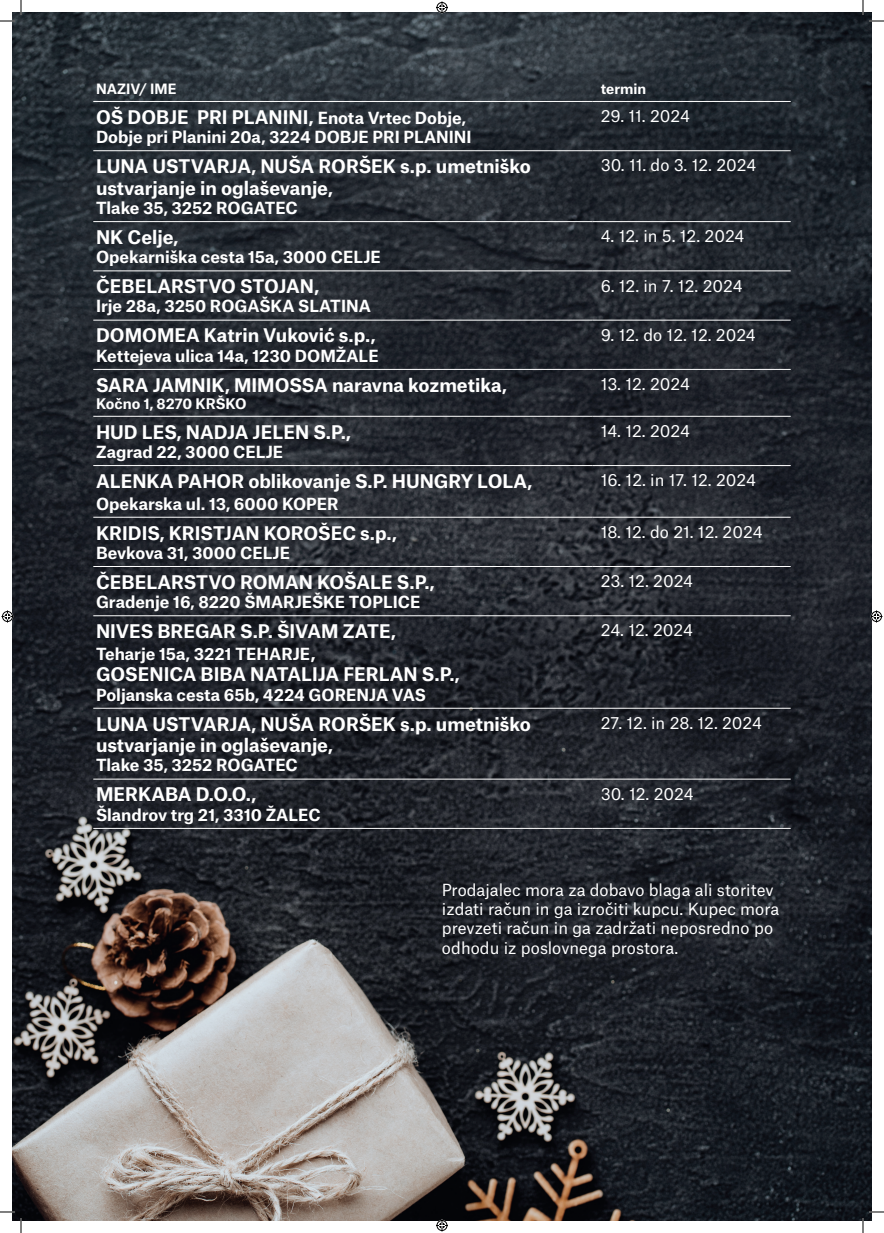
<style>
.page{position:relative;width:884px;height:1233px;background:#fff}
.page>*{position:absolute;margin:0;border:0;box-sizing:border-box;transform-origin:0 0}
.t1{font:700 18px/21.6px "Atlas Grotesk";color:#fff}
.t2{font:700 16px "Atlas Grotesk";color:#fff}
.t3{font:16px/19.2px "Atlas Grotesk";color:#fff}
.t4{font:700 14px "Atlas Grotesk";letter-spacing:-.005em;color:#fff}
.t5{font:700 13.6px "Atlas Grotesk";color:#fff}
.s1{font-size:16px}
.s2{font-size:18px}
</style>
<div class="page">
<img style="left:12px;top:12px;width:859px;height:1208px">
<hr style="left:93px;top:101px;width:499px;height:1px;background:#fff">
<hr style="left:592px;top:101px;width:199px;height:1px;background:#fff">
<hr style="left:93px;top:150px;width:499px;height:1px;background:#fff">
<hr style="left:592px;top:150px;width:199px;height:1px;background:#fff">
<hr style="left:93px;top:221px;width:499px;height:1px;background:#fff">
<hr style="left:592px;top:221px;width:199px;height:1px;background:#fff">
<hr style="left:93px;top:270px;width:499px;height:1px;background:#fff">
<hr style="left:592px;top:270px;width:199px;height:1px;background:#fff">
<hr style="left:93px;top:320px;width:499px;height:1px;background:#fff">
<hr style="left:592px;top:320px;width:199px;height:1px;background:#fff">
<hr style="left:93px;top:369px;width:499px;height:1px;background:#fff">
<hr style="left:592px;top:369px;width:199px;height:1px;background:#fff">
<hr style="left:93px;top:416px;width:499px;height:1px;background:#fff">
<hr style="left:592px;top:416px;width:199px;height:1px;background:#fff">
<hr style="left:93px;top:465px;width:499px;height:1px;background:#fff">
<hr style="left:592px;top:465px;width:199px;height:1px;background:#fff">
<hr style="left:93px;top:517px;width:499px;height:1px;background:#fff">
<hr style="left:592px;top:517px;width:199px;height:1px;background:#fff">
<hr style="left:93px;top:566px;width:499px;height:1px;background:#fff">
<hr style="left:592px;top:566px;width:199px;height:1px;background:#fff">
<hr style="left:93px;top:615px;width:499px;height:1px;background:#fff">
<hr style="left:592px;top:615px;width:199px;height:1px;background:#fff">
<hr style="left:93px;top:708px;width:499px;height:1px;background:#fff">
<hr style="left:592px;top:708px;width:199px;height:1px;background:#fff">
<hr style="left:93px;top:779px;width:499px;height:1px;background:#fff">
<hr style="left:592px;top:779px;width:199px;height:1px;background:#fff">
<hr style="left:93px;top:828px;width:499px;height:1px;background:#fff">
<hr style="left:592px;top:828px;width:199px;height:1px;background:#fff">
<svg style="left:0;top:1211px;width:15px;height:1px"></svg>
<svg style="left:869px;top:1211px;width:15px;height:1px"></svg>
<svg style="left:0;top:0;width:22px;height:22px"></svg>
<svg style="left:20px;top:1218px;width:2px;height:15px"></svg>
<svg style="left:862px;top:0;width:22px;height:22px"></svg>
<svg style="left:862px;top:1218px;width:2px;height:15px"></svg>
<svg style="left:436px;top:1px;width:12px;height:12px"></svg>
<svg style="left:436px;top:1219px;width:12px;height:12px"></svg>
<svg style="left:2px;top:610px;width:12px;height:12px"></svg>
<svg style="left:870px;top:610px;width:12px;height:12px"></svg>
<p class="t5" style="left:96px;top:77px;width:82px">NAZIV/ IME</p>
<p class="t5" style="left:601px;top:77px;width:47px">termin</p>
<p class="t1" style="left:96px;top:104px;width:372px">OŠ DOBJE PRI PLANINI, <span class="s1">Enota Vrtec Dobje,</span></p>
<p class="t2" style="left:96px;top:124px;width:377px">Dobje pri Planini 20a, 3224 DOBJE PRI PLANINI</p>
<p class="t3" style="left:601px;top:105px;width:91px">29. 11. 2024</p>
<p class="t1" style="left:96px;top:153px;width:436px">LUNA USTVARJA, NUŠA RORŠEK s.p. umetniško ustvarjanje in oglaševanje,</p>
<p class="t2" style="left:96px;top:195px;width:203px">Tlake 35, 3252 ROGATEC</p>
<p class="t3" style="left:601px;top:154px;width:157px">30. 11. do 3. 12. 2024</p>
<p class="t1" style="left:96px;top:224px;width:84px">NK Celje,</p>
<p class="t2" style="left:96px;top:244px;width:286px">Opekarniška cesta 15a, 3000 CELJE</p>
<p class="t3" style="left:601px;top:225px;width:145px">4. 12. in 5. 12. 2024</p>
<p class="t1" style="left:96px;top:274px;width:225px">ČEBELARSTVO STOJAN,</p>
<p class="t2" style="left:96px;top:293px;width:276px">Irje 28a, 3250 ROGAŠKA SLATINA</p>
<p class="t3" style="left:601px;top:274px;width:143px">6. 12. in 7. 12. 2024</p>
<p class="t1" style="left:96px;top:323px;width:281px">DOMOMEA Katrin Vuković s.p.,</p>
<p class="t2" style="left:96px;top:342px;width:284px">Kettejeva ulica 14a, 1230 DOMŽALE</p>
<p class="t3" style="left:601px;top:323px;width:157px">9. 12. do 12. 12. 2024</p>
<p class="t1" style="left:96px;top:372px;width:412px">SARA JAMNIK, MIMOSSA naravna kozmetika,</p>
<p class="t4" style="left:96px;top:392px;width:152px">Kočno 1, 8270 KRŠKO</p>
<p class="t3" style="left:601px;top:373px;width:91px">13. 12. 2024</p>
<p class="t1" style="left:96px;top:419px;width:257px">HUD LES, NADJA JELEN S.P.,</p>
<p class="t2" style="left:96px;top:438px;width:189px">Zagrad 22, 3000 CELJE</p>
<p class="t3" style="left:601px;top:419px;width:91px">14. 12. 2024</p>
<p class="t1" style="left:96px;top:468px;width:438px">ALENKA PAHOR oblikovanje S.P. HUNGRY LOLA,</p>
<p class="t2" style="left:96px;top:490px;width:244px">Opekarska ul. 13, 6000 KOPER</p>
<p class="t3" style="left:601px;top:469px;width:157px">16. 12. in 17. 12. 2024</p>
<p class="t1" style="left:96px;top:520px;width:302px">KRIDIS, KRISTJAN KOROŠEC s.p.,</p>
<p class="t2" style="left:96px;top:539px;width:196px">Bevkova 31, 3000 CELJE</p>
<p class="t3" style="left:601px;top:520px;width:163px">18. 12. do 21. 12. 2024</p>
<p class="t1" style="left:96px;top:569px;width:340px">ČEBELARSTVO ROMAN KOŠALE S.P.,</p>
<p class="t2" style="left:96px;top:589px;width:326px">Gradenje 16, 8220 ŠMARJEŠKE TOPLICE</p>
<p class="t3" style="left:601px;top:570px;width:94px">23. 12. 2024</p>
<p class="t1" style="left:96px;top:618px;width:301px">NIVES BREGAR S.P. ŠIVAM ZATE,</p>
<p class="t2" style="left:96px;top:640px;width:221px">Teharje 15a, 3221 TEHARJE<span class="s2">,</span></p>
<p class="t1" style="left:96px;top:662px;width:365px">GOSENICA BIBA NATALIJA FERLAN S.P.,</p>
<p class="t2" style="left:96px;top:681px;width:331px">Poljanska cesta 65b, 4224 GORENJA VAS</p>
<p class="t3" style="left:601px;top:619px;width:94px">24. 12. 2024</p>
<p class="t1" style="left:96px;top:711px;width:436px">LUNA USTVARJA, NUŠA RORŠEK s.p. umetniško ustvarjanje in oglaševanje,</p>
<p class="t2" style="left:96px;top:752px;width:203px">Tlake 35, 3252 ROGATEC</p>
<p class="t3" style="left:601px;top:711px;width:163px">27. 12. in 28. 12. 2024</p>
<p class="t1" style="left:96px;top:782px;width:162px">MERKABA D.O.O.,</p>
<p class="t2" style="left:96px;top:801px;width:226px">Šlandrov trg 21, 3310 ŽALEC</p>
<p class="t3" style="left:601px;top:782px;width:95px">30. 12. 2024</p>
<p class="t3" style="left:442px;top:878px;width:339px">Prodajalec mora za dobavo blaga ali storitev izdati račun in ga izročiti kupcu. Kupec mora prevzeti račun in ga zadržati neposredno po odhodu iz poslovnega prostora.</p>
</div>
